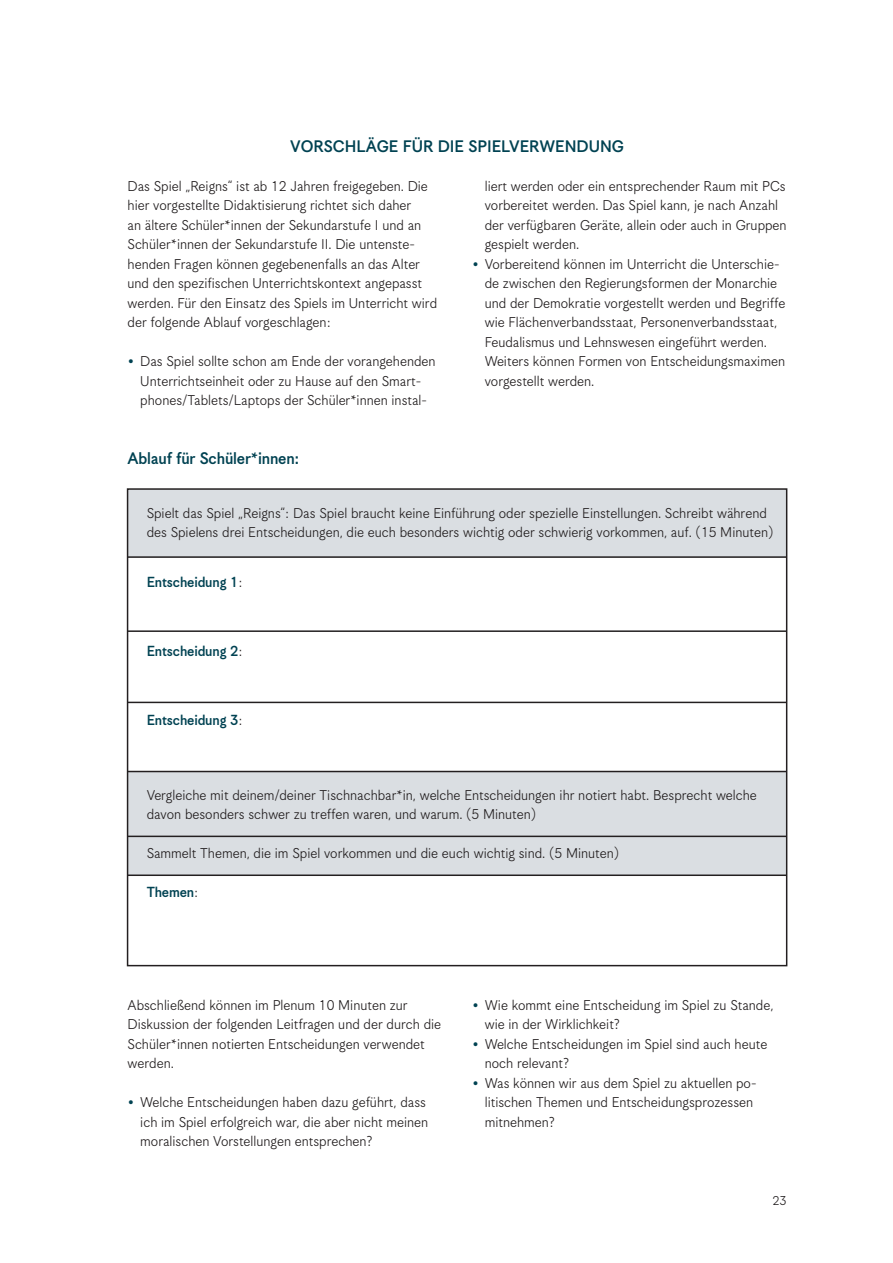
<style>
.page{position:relative;width:893px;height:1263px;background:#fff}
.page>*{position:absolute;margin:0;border:0;box-sizing:border-box;transform-origin:0 0}
.t1{font:18px "Korpus Grotesk D";color:#004252}
.t2{font:15.75px/19.5px "Korpus Grotesk A";color:#231f20}
.t3{font:15.75px "Korpus Grotesk D";letter-spacing:-.01em;color:#004252}
.t4{font:14.25px "Korpus Grotesk A";color:#231f20}
.s1{font-size:18px;color:#004252}
.s2{font-family:"Korpus Grotesk A";color:#231f20}
</style>
<div class="page">
<div style="left:128px;top:489px;width:659px;height:68px;background:#dadee2"></div>
<div style="left:128px;top:771px;width:659px;height:104px;background:#dadee2"></div>
<div style="left:127px;top:488px;width:660px;height:478px;border:2px solid #231f20"></div>
<hr style="left:128px;top:556px;width:659px;height:2px;background:#231f20">
<hr style="left:128px;top:630px;width:659px;height:2px;background:#231f20">
<hr style="left:128px;top:702px;width:659px;height:1px;background:#231f20">
<hr style="left:128px;top:771px;width:659px;height:1px;background:#231f20">
<hr style="left:128px;top:836px;width:659px;height:1px;background:#231f20">
<hr style="left:128px;top:874px;width:659px;height:2px;background:#231f20">
<p class="t1" style="left:290px;top:136px;width:335px">Vorschläge für die Spielverwendung</p>
<p class="t2" style="left:128px;top:176px;width:311px">Das Spiel „Reigns“ ist ab 12 Jahren freigegeben. Die hier vorgestellte Didaktisierung richtet sich daher<br>an ältere Schüler*innen der Sekundarstufe I und an Schüler*innen der Sekundarstufe II. Die untenste&shy;henden Fragen können gegebenenfalls an das Alter und den spezifischen Unterrichtskontext angepasst werden. Für den Einsatz des Spiels im Unterricht wird der folgende Ablauf vorgeschlagen:</p>
<p class="t2" style="left:128px;top:351px;width:310px;text-align:center"><span class="s1">•</span> Das Spiel sollte schon am Ende der vorangehenden<br>Unterrichtseinheit oder zu Hause auf den Smart&shy;phones/Tablets/Laptops der Schüler*innen instal-</p>
<p class="t1" style="left:128px;top:448px;width:173px">Ablauf für Schüler*innen:</p>
<p class="t2" style="left:485px;top:176px;width:303px">liert werden oder ein entsprechender Raum mit PCs vorbereitet werden. Das Spiel kann, je nach Anzahl der verfügbaren Geräte, allein oder auch in Gruppen gespielt werden.</p>
<p class="t2" style="left:485px;top:254px;width:302px;text-indent:-13px"><span class="s1">•</span> Vorbereitend können im Unterricht die Unterschie&shy;de zwischen den Regierungsformen der Monarchie und der Demokratie vorgestellt werden und Begriffe wie Flächenverbandsstaat, Personenverbandsstaat, Feudalismus und Lehnswesen eingeführt werden.<br>Weiters können Formen von Entscheidungsmaximen vorgestellt werden.</p>
<p class="t2" style="left:147px;top:503px;width:628px">Spielt das Spiel „Reigns“: Das Spiel braucht keine Einführung oder spezielle Einstellungen. Schreibt während des Spielens drei Entscheidungen, die euch besonders wichtig oder schwierig vorkommen, auf. (15 Minuten)</p>
<p class="t3" style="left:147px;top:573px;width:97px">Entscheidung 1<span class="s2">:</span></p>
<p class="t3" style="left:147px;top:642px;width:97px">Entscheidung 2<span class="s2">:</span></p>
<p class="t3" style="left:147px;top:711px;width:97px">Entscheidung 3<span class="s2">:</span></p>
<p class="t2" style="left:147px;top:785px;width:612px">Vergleiche mit deinem/deiner Tischnachbar*in, welche Entscheidungen ihr notiert habt. Besprecht welche davon besonders schwer zu treffen waren, und warum. (5 Minuten)</p>
<p class="t2" style="left:147px;top:844px;width:474px">Sammelt Themen, die im Spiel vorkommen und die euch wichtig sind. (5 Minuten)</p>
<p class="t3" style="left:147px;top:883px;width:53px">Themen<span class="s2">:</span></p>
<p class="t2" style="left:128px;top:995px;width:315px">Abschließend können im Plenum 10 Minuten zur Diskussion der folgenden Leitfragen und der durch die Schüler*innen notierten Entscheidungen verwendet werden.</p>
<p class="t2" style="left:140px;top:1092px;width:289px;text-indent:-13px"><span class="s1">•</span> Welche Entscheidungen haben dazu geführt, dass ich im Spiel erfolgreich war, die aber nicht meinen moralischen Vorstellungen entsprechen?</p>
<p class="t2" style="left:485px;top:995px;width:290px;text-indent:-13px"><span class="s1">•</span> Wie kommt eine Entscheidung im Spiel zu Stande, wie in der Wirklichkeit?</p>
<p class="t2" style="left:485px;top:1034px;width:284px;text-indent:-13px"><span class="s1">•</span> Welche Entscheidungen im Spiel sind auch heute noch relevant?</p>
<p class="t2" style="left:485px;top:1073px;width:273px;text-indent:-13px"><span class="s1">•</span> Was können wir aus dem Spiel zu aktuellen po&shy;litischen Themen und Entscheidungsprozessen mitnehmen?</p>
<p class="t4" style="left:773px;top:1192px;width:16px">23</p>
</div>
